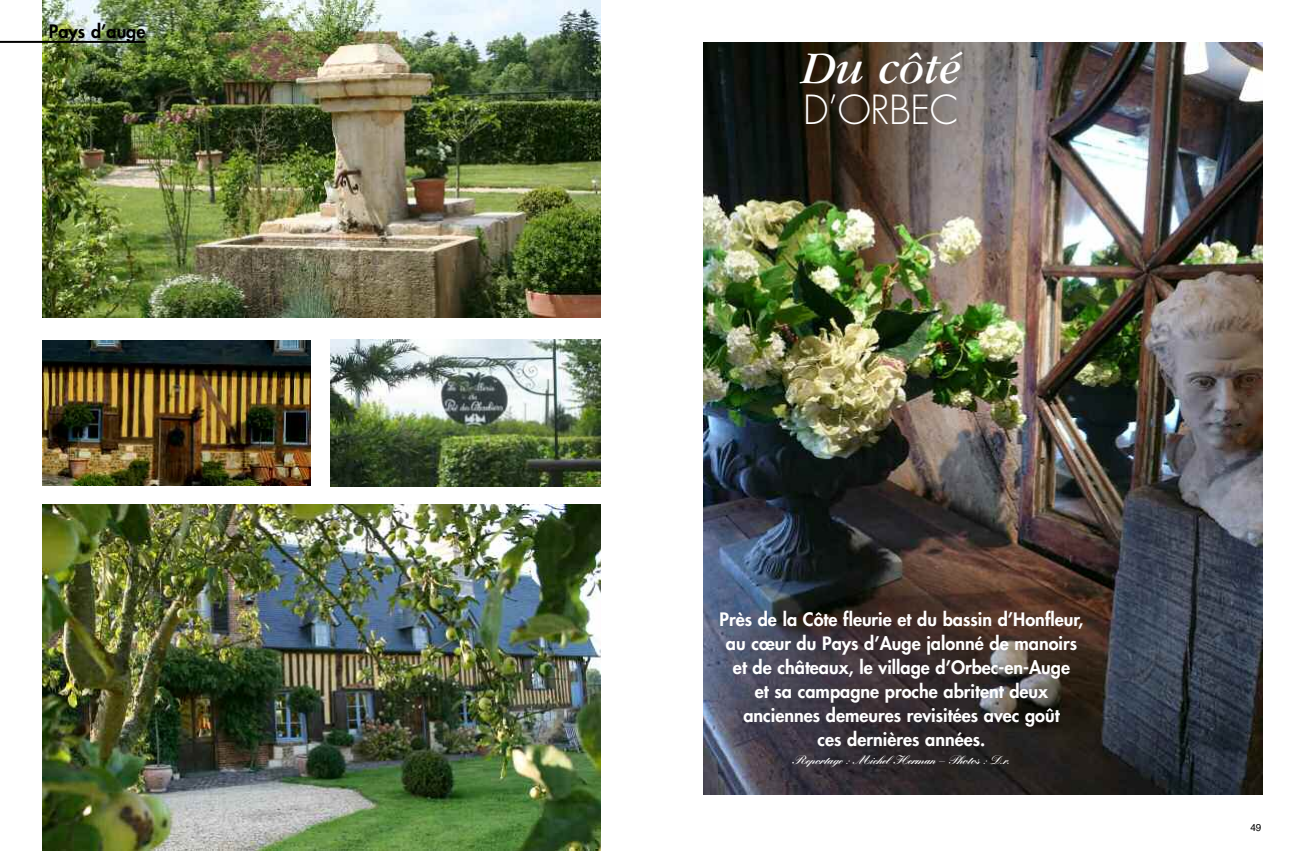
<style>
.page{position:relative;width:1304px;height:851px;background:#fff}
.page>*{position:absolute;margin:0;border:0;box-sizing:border-box;transform-origin:0 0}
.t1{font:italic 47px "Garamond";color:#fff}
.t2{font:300 39px "Futura";letter-spacing:-.015em;color:#fff}
.t3{font:800 18px/24px "Futura";color:#fff;text-align:center}
.t4{font:800 18px "Futura";color:#000}
.t5{font:900 12px "Kuenstler Script";letter-spacing:-.03em;color:#fff}
.t6{font:10px "Helvetica";color:#000}
</style>
<div class="page">
<img style="left:43px;top:0;width:558px;height:317px">
<hr style="left:0;top:41px;width:145px;height:2px;background:#000">
<img style="left:43px;top:504px;width:558px;height:346px">
<img style="left:703px;top:43px;width:560px;height:751px">
<img style="left:43px;top:340px;width:268px;height:145px">
<img style="left:331px;top:339px;width:270px;height:147px">
<p class="t4" style="left:49px;top:23px;width:98px">Pays d’auge</p>
<h1 class="t1" style="left:801px;top:52px;width:161px">Du côté</h1>
<h2 class="t2" style="left:803px;top:92px;width:157px">D’ORBEC</h2>
<p class="t3" style="left:720px;top:608px;width:365px">Près de la Côte fleurie et du bassin d’Honfleur, au cœur du Pays d’Auge jalonné de manoirs et de châteaux, le village d’Orbec-en-Auge<br>et sa campagne proche abritent deux anciennes demeures revisitées avec goût<br>ces dernières années.</p>
<p class="t5" style="left:792px;top:755px;width:220px">Reportage : Michel Herman – Photos : D.r.</p>
<p class="t6" style="left:1250px;top:821px;width:13px">49</p>
</div>
